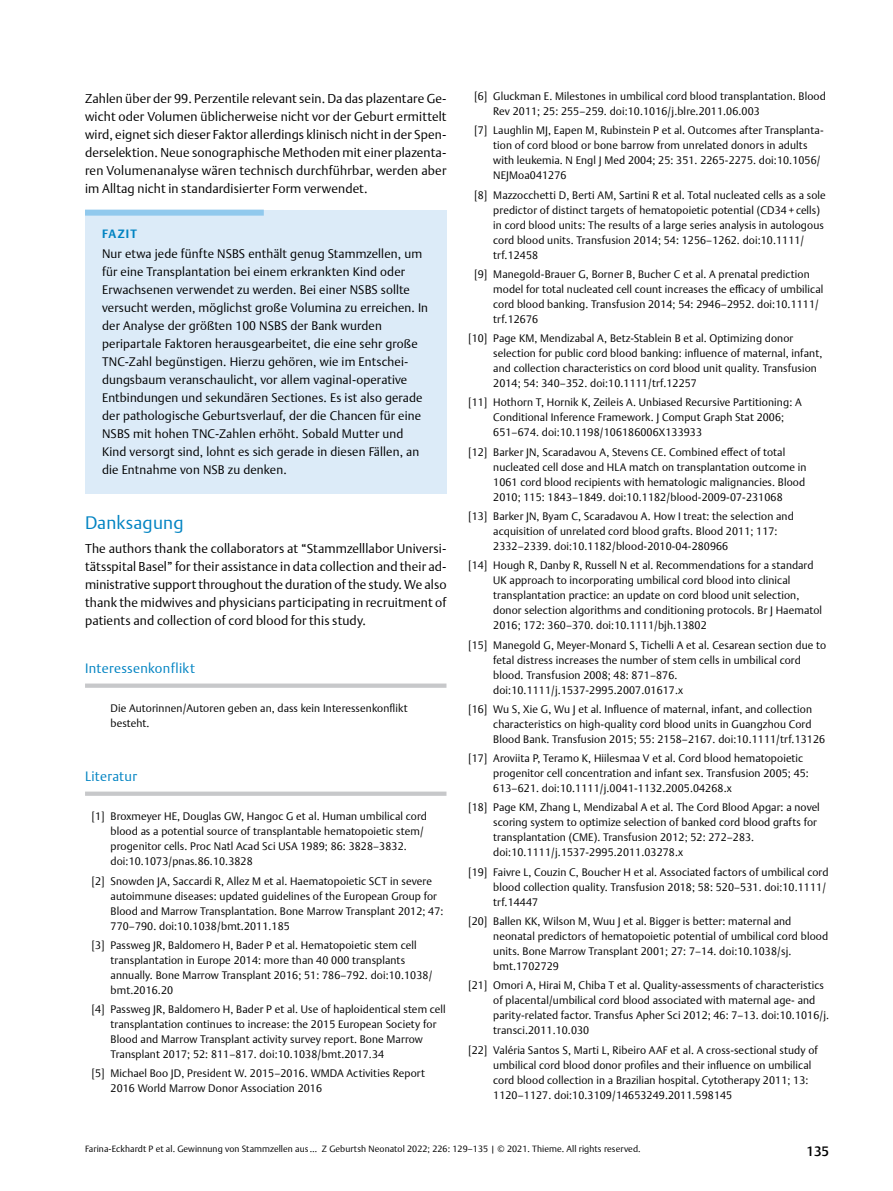
<style>
.page{position:relative;width:893px;height:1191px;background:#fff}
.page>*{position:absolute;margin:0;border:0;box-sizing:border-box;transform-origin:0 0}
.t1{font:300 18px "Thieme Argo 2011";letter-spacing:.01em;color:#0083c2}
.t2{font:300 13.5px "Thieme Argo 2011";letter-spacing:.025em;color:#0083c2}
.t3{font:500 13.5px "Thieme Argo 2011";color:#000}
.t4{font:300 12.75px/18px "Thieme Argo 2011";letter-spacing:.01em;color:#000;text-align:justify}
.t5{font:300 12.3px/18px "Thieme Argo 2011";letter-spacing:.01em;color:#000}
.t6{font:700 12px "Thieme Argo 2011";color:#0083c2}
.t7{font:300 10.8px/15px "Thieme Argo 2011";letter-spacing:.01em;color:#000}
.t8{font:300 9px "Thieme Argo 2011";letter-spacing:.01em;color:#000}
</style>
<div class="page">
<div style="left:85px;top:683px;width:361px;height:5px;background:#c7c8ca"></div>
<div style="left:85px;top:791px;width:361px;height:5px;background:#c7c8ca"></div>
<div style="left:85px;top:210px;width:362px;height:283px;background:#dcebf8"></div>
<div style="left:85px;top:210px;width:179px;height:6px;background:#91c9ed"></div>
<p class="t4" style="left:85px;top:89px;width:363px">Zahlen über der 99. Perzentile relevant sein. Da das plazentare Ge&shy;wicht oder Volumen üblicherweise nicht vor der Geburt ermittelt wird, eignet sich dieser Faktor allerdings klinisch nicht in der Spen&shy;derselektion. Neue sonographische Methoden mit einer plazenta&shy;ren Volumenanalyse wären technisch durchführbar, werden aber im Alltag nicht in standardisierter Form verwendet.</p>
<p class="t6" style="left:102px;top:226px;width:15px">Fazit</p>
<p class="t5" style="left:102px;top:244px;width:327px">Nur etwa jede fünfte NSBS enthält genug Stammzellen, um für eine Transplantation bei einem erkrankten Kind oder Erwachsenen verwendet zu werden. Bei einer NSBS sollte versucht werden, möglichst große Volumina zu erreichen. In der Analyse der größten 100 NSBS der Bank wurden peripartale Faktoren herausgearbeitet, die eine sehr große TNC-Zahl begünstigen. Hierzu gehören, wie im Entschei&shy;dungsbaum veranschaulicht, vor allem vaginal-operative Entbindungen und sekundären Sectiones. Es ist also gerade der pathologische Geburtsverlauf, der die Chancen für eine NSBS mit hohen TNC-Zahlen erhöht. Sobald Mutter und Kind versorgt sind, lohnt es sich gerade in diesen Fällen, an die Entnahme von NSB zu denken.</p>
<h1 class="t1" style="left:85px;top:511px;width:100px">Danksagung</h1>
<p class="t4" style="left:85px;top:539px;width:363px">The authors thank the collaborators at “Stammzelllabor Universi&shy;tätsspital Basel” for their assistance in data collection and their ad&shy;ministrative support throughout the duration of the study. We also thank the midwives and physicians participating in recruitment of patients and collection of cord blood for this study.</p>
<p class="t2" style="left:85px;top:659px;width:111px">Interessenkonflikt</p>
<p class="t7" style="left:111px;top:700px;width:299px">Die Autorinnen/Autoren geben an, dass kein Interessenkonflikt besteht.</p>
<p class="t2" style="left:85px;top:767px;width:53px">Literatur</p>
<p class="t7" style="left:111px;top:808px;width:318px;text-indent:-19px">[1] Broxmeyer HE, Douglas GW, Hangoc G et al. Human umbilical cord blood as a potential source of transplantable hematopoietic stem/ progenitor cells. Proc Natl Acad Sci USA 1989; 86: 3828–3832. doi:10.1073/pnas.86.10.3828</p>
<p class="t7" style="left:111px;top:873px;width:334px;text-indent:-19px">[2] Snowden JA, Saccardi R, Allez M et al. Haematopoietic SCT in severe autoimmune diseases: updated guidelines of the European Group for Blood and Marrow Transplantation. Bone Marrow Transplant 2012; 47:<br>770–790. doi:10.1038/bmt.2011.185</p>
<p class="t7" style="left:111px;top:937px;width:323px;text-indent:-19px">[3] Passweg JR, Baldomero H, Bader P et al. Hematopoietic stem cell transplantation in Europe 2014: more than 40 000 transplants annually. Bone Marrow Transplant 2016; 51: 786–792. doi:10.1038/ bmt.2016.20</p>
<p class="t7" style="left:111px;top:1001px;width:337px;text-indent:-19px">[4] Passweg JR, Baldomero H, Bader P et al. Use of haploidentical stem cell transplantation continues to increase: the 2015 European Society for Blood and Marrow Transplant activity survey report. Bone Marrow Transplant 2017; 52: 811–817. doi:10.1038/bmt.2017.34</p>
<p class="t7" style="left:111px;top:1066px;width:316px;text-indent:-19px">[5] Michael Boo JD, President W. 2015–2016. WMDA Activities Report<br>2016 World Marrow Donor Association 2016</p>
<p class="t7" style="left:493px;top:89px;width:334px;text-indent:-19px">[6] Gluckman E. Milestones in umbilical cord blood transplantation. Blood<br>Rev 2011; 25: 255–259. doi:10.1016/j.blre.2011.06.003</p>
<p class="t7" style="left:493px;top:123px;width:332px;text-indent:-19px">[7] Laughlin MJ, Eapen M, Rubinstein P et al. Outcomes after Transplanta&shy;tion of cord blood or bone barrow from unrelated donors in adults with leukemia. N Engl J Med 2004; 25: 351. 2265-2275. doi:10.1056/ NEJMoa041276</p>
<p class="t7" style="left:493px;top:187px;width:334px;text-indent:-19px">[8] Mazzocchetti D, Berti AM, Sartini R et al. Total nucleated cells as a sole predictor of distinct targets of hematopoietic potential (CD34 + cells) in cord blood units: The results of a large series analysis in autologous cord blood units. Transfusion 2014; 54: 1256–1262. doi:10.1111/ trf.12458</p>
<p class="t7" style="left:493px;top:266px;width:332px;text-indent:-19px">[9] Manegold-Brauer G, Borner B, Bucher C et al. A prenatal prediction model for total nucleated cell count increases the efficacy of umbilical cord blood banking. Transfusion 2014; 54: 2946–2952. doi:10.1111/ trf.12676</p>
<p class="t7" style="left:493px;top:331px;width:331px;text-indent:-25px">[10] Page KM, Mendizabal A, Betz-Stablein B et al. Optimizing donor selection for public cord blood banking: influence of maternal, infant, and collection characteristics on cord blood unit quality. Transfusion 2014; 54: 340–352. doi:10.1111/trf.12257</p>
<p class="t7" style="left:493px;top:395px;width:310px;text-indent:-25px">[11] Hothorn T, Hornik K, Zeileis A. Unbiased Recursive Partitioning: A<br>Conditional Inference Framework. J Comput Graph Stat 2006;<br>651–674. doi:10.1198/106186006X133933</p>
<p class="t7" style="left:493px;top:444px;width:315px;text-indent:-25px">[12] Barker JN, Scaradavou A, Stevens CE. Combined effect of total nucleated cell dose and HLA match on transplantation outcome in 1061 cord blood recipients with hematologic malignancies. Blood 2010; 115: 1843–1849. doi:10.1182/blood-2009-07-231068</p>
<p class="t7" style="left:493px;top:508px;width:302px;text-indent:-25px">[13] Barker JN, Byam C, Scaradavou A. How I treat: the selection and acquisition of unrelated cord blood grafts. Blood 2011; 117:<br>2332–2339. doi:10.1182/blood-2010-04-280966</p>
<p class="t7" style="left:493px;top:558px;width:330px;text-indent:-25px">[14] Hough R, Danby R, Russell N et al. Recommendations for a standard UK approach to incorporating umbilical cord blood into clinical transplantation practice: an update on cord blood unit selection, donor selection algorithms and conditioning protocols. Br J Haematol 2016; 172: 360–370. doi:10.1111/bjh.13802</p>
<p class="t7" style="left:493px;top:637px;width:334px;text-indent:-25px">[15] Manegold G, Meyer-Monard S, Tichelli A et al. Cesarean section due to fetal distress increases the number of stem cells in umbilical cord blood. Transfusion 2008; 48: 871–876. doi:10.1111/j.1537-2995.2007.01617.x</p>
<p class="t7" style="left:493px;top:701px;width:333px;text-indent:-25px">[16] Wu S, Xie G, Wu J et al. Influence of maternal, infant, and collection characteristics on high-quality cord blood units in Guangzhou Cord<br>Blood Bank. Transfusion 2015; 55: 2158–2167. doi:10.1111/trf.13126</p>
<p class="t7" style="left:493px;top:750px;width:317px;text-indent:-25px">[17] Aroviita P, Teramo K, Hiilesmaa V et al. Cord blood hematopoietic progenitor cell concentration and infant sex. Transfusion 2005; 45:<br>613–621. doi:10.1111/j.0041-1132.2005.04268.x</p>
<p class="t7" style="left:493px;top:800px;width:328px;text-indent:-25px">[18] Page KM, Zhang L, Mendizabal A et al. The Cord Blood Apgar: a novel scoring system to optimize selection of banked cord blood grafts for transplantation (CME). Transfusion 2012; 52: 272–283. doi:10.1111/j.1537-2995.2011.03278.x</p>
<p class="t7" style="left:493px;top:864px;width:337px;text-indent:-25px">[19] Faivre L, Couzin C, Boucher H et al. Associated factors of umbilical cord blood collection quality. Transfusion 2018; 58: 520–531. doi:10.1111/ trf.14447</p>
<p class="t7" style="left:493px;top:913px;width:336px;text-indent:-25px">[20] Ballen KK, Wilson M, Wuu J et al. Bigger is better: maternal and neonatal predictors of hematopoietic potential of umbilical cord blood units. Bone Marrow Transplant 2001; 27: 7–14. doi:10.1038/sj. bmt.1702729</p>
<p class="t7" style="left:493px;top:977px;width:337px;text-indent:-25px">[21] Omori A, Hirai M, Chiba T et al. Quality-assessments of characteristics of placental/umbilical cord blood associated with maternal age- and parity-related factor. Transfus Apher Sci 2012; 46: 7–13. doi:10.1016/j. transci.2011.10.030</p>
<p class="t7" style="left:493px;top:1042px;width:326px;text-indent:-25px">[22] Valéria Santos S, Marti L, Ribeiro AAF et al. A cross-sectional study of umbilical cord blood donor profiles and their influence on umbilical cord blood collection in a Brazilian hospital. Cytotherapy 2011; 13:<br>1120–1127. doi:10.3109/14653249.2011.598145</p>
<p class="t8" style="left:85px;top:1143px;width:557px">Farina-Eckhardt P et al. Gewinnung von Stammzellen aus … Z Geburtsh Neonatol 2022; 226: 129–135 | © 2021. Thieme. All rights reserved.</p>
<p class="t3" style="left:806px;top:1142px;width:24px">135</p>
</div>
